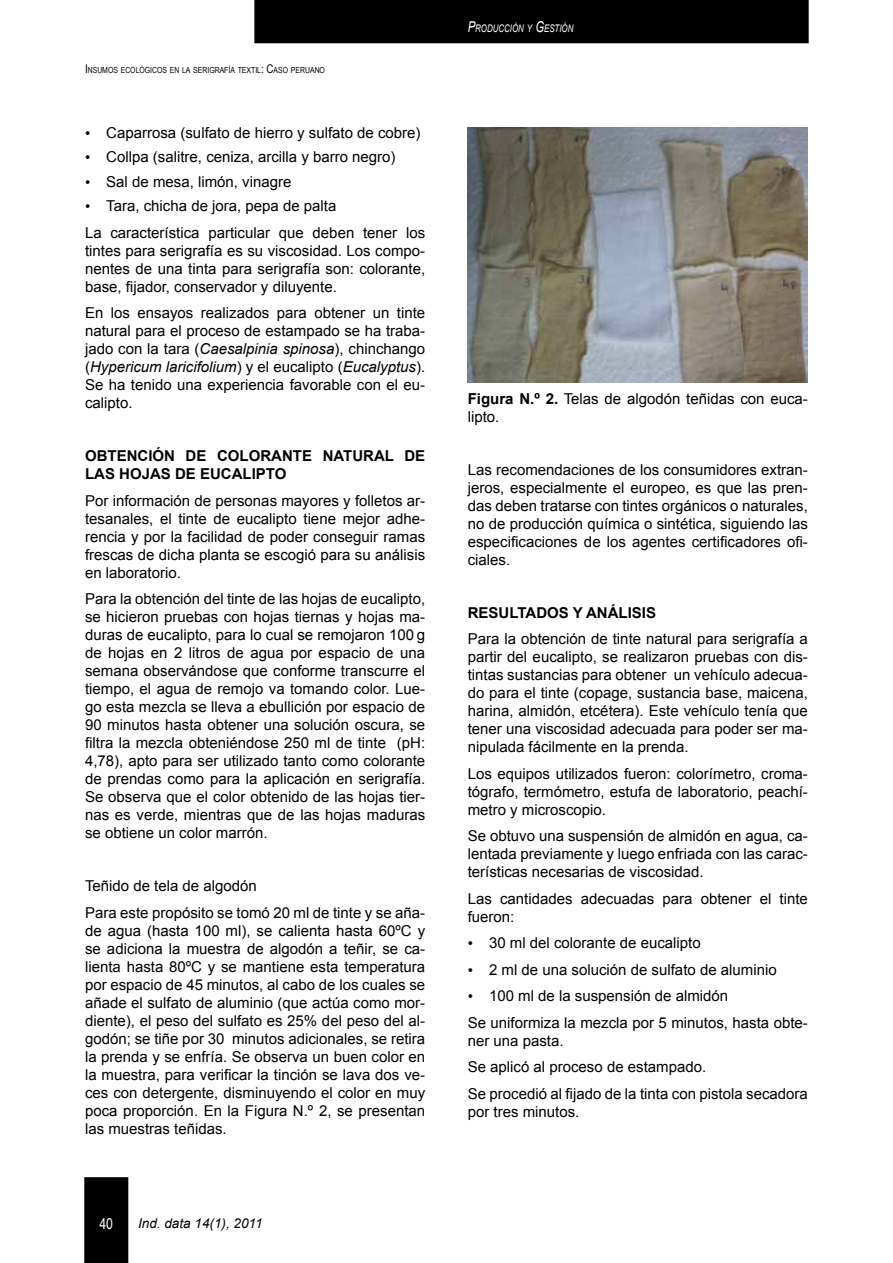
<style>
.page{position:relative;width:893px;height:1263px;background:#fff}
.page>*{position:absolute;margin:0;border:0;box-sizing:border-box;transform-origin:0 0}
.t1{font:15px/18px "Arial";color:#000;text-align:justify}
.t2{font:700 15px/18px "Arial";color:#000}
.t3{font:15px "Arial Narrow";color:#fff}
.t4{font:italic 13.5px "Arial";color:#000}
.t5{font:italic 10.5px "Arial";color:#fff;scale:.75 1}
.t6{font:8.4px "Arial Narrow";color:#000}
.s1{font-size:12px}
.s2{font-family:"Times New Roman"}
.s3{font-style:italic}
.s4{font-size:15px}
.s5{font-weight:700}
</style>
<div class="page">
<div style="left:84px;top:1177px;width:44px;height:86px;background:#000"></div>
<div style="left:254px;top:0;width:555px;height:43px;background:#000"></div>
<img style="left:468px;top:128px;width:340px;height:255px">
<p class="t6" style="left:85px;top:63px;width:241px"><span class="s1">I</span>NSUMOS ECOLÓGICOS EN LA SERIGRAFÍA TEXTIL<span class="s1">: C</span>ASO PERUANO</p>
<p class="t1" style="left:85px;top:124px;width:337px"><span class="s2">•</span> Caparrosa (sulfato de hierro y sulfato de cobre)</p>
<p class="t1" style="left:85px;top:148px;width:312px"><span class="s2">•</span> Collpa (salitre, ceniza, arcilla y barro negro)</p>
<p class="t1" style="left:85px;top:173px;width:208px"><span class="s2">•</span> Sal de mesa, limón, vinagre</p>
<p class="t1" style="left:85px;top:193px;width:342px;line-height:26.5px"><span class="s2">•</span> Tara, chicha de jora, pepa de palta<br>La característica particular que deben tener los</p>
<p class="t1" style="left:85px;top:241px;width:342px">tintes para serigrafía es su viscosidad. Los compo&shy;nentes de una tinta para serigrafía son: colorante, base, fijador, conservador y diluyente.</p>
<p class="t1" style="left:85px;top:304px;width:342px">En los ensayos realizados para obtener un tinte natural para el proceso de estampado se ha traba&shy;jado con la tara (<span class="s3">Caesalpinia spinosa</span>), chinchango (<span class="s3">Hypericum laricifolium</span>) y el eucalipto (<span class="s3">Eucalyptus</span>).<br>Se ha tenido una experiencia favorable con el eu&shy;calipto.</p>
<p class="t2" style="left:85px;top:447px;width:342px">OBTENCIÓN DE COLORANTE NATURAL DE<br>LAS HOJAS DE EUCALIPTO</p>
<p class="t1" style="left:85px;top:492px;width:342px">Por información de personas mayores y folletos ar&shy;tesanales, el tinte de eucalipto tiene mejor adhe&shy;rencia y por la facilidad de poder conseguir ramas frescas de dicha planta se escogió para su análisis en laboratorio.</p>
<p class="t1" style="left:85px;top:590px;width:342px">Para la obtención del tinte de las hojas de eucalipto, se hicieron pruebas con hojas tiernas y hojas ma&shy;duras de eucalipto, para lo cual se remojaron 100 g de hojas en 2 litros de agua por espacio de una semana observándose que conforme transcurre el tiempo, el agua de remojo va tomando color. Lue&shy;go esta mezcla se lleva a ebullición por espacio de 90 minutos hasta obtener una solución oscura, se filtra la mezcla obteniéndose 250 ml de tinte (pH:<br>4,78), apto para ser utilizado tanto como colorante de prendas como para la aplicación en serigrafía.<br>Se observa que el color obtenido de las hojas tier&shy;nas es verde, mientras que de las hojas maduras se obtiene un color marrón.</p>
<p class="t1" style="left:85px;top:873px;width:342px;line-height:26.5px">Teñido de tela de algodón<br>Para este propósito se tomó 20 ml de tinte y se aña-</p>
<p class="t1" style="left:85px;top:922px;width:342px">de agua (hasta 100 ml), se calienta hasta 60ºC y se adiciona la muestra de algodón a teñir, se ca&shy;lienta hasta 80ºC y se mantiene esta temperatura por espacio de 45 minutos, al cabo de los cuales se añade el sulfato de aluminio (que actúa como mor&shy;diente), el peso del sulfato es 25% del peso del al&shy;godón; se tiñe por 30 minutos adicionales, se retira la prenda y se enfría. Se observa un buen color en la muestra, para verificar la tinción se lava dos ve&shy;ces con detergente, disminuyendo el color en muy poca proporción. En la Figura N.º 2, se presentan las muestras teñidas.</p>
<p class="t3" style="left:99px;top:1213px;width:15px">40</p>
<p class="t4" style="left:138px;top:1214px;width:126px">Ind. data 14(1), 2011</p>
<p class="t5" style="left:468px;top:21px;width:142px"><span class="s4">P</span>RODUCCIÓN Y <span class="s4">G</span>ESTIÓN</p>
<p class="t1" style="left:468px;top:389px;width:342px"><span class="s5">Figura N.º 2.</span> Telas de algodón teñidas con euca&shy;lipto.</p>
<p class="t1" style="left:468px;top:460px;width:342px">Las recomendaciones de los consumidores extran&shy;jeros, especialmente el europeo, es que las pren&shy;das deben tratarse con tintes orgánicos o naturales, no de producción química o sintética, siguiendo las especificaciones de los agentes certificadores ofi&shy;ciales.</p>
<p class="t2" style="left:468px;top:604px;width:190px">RESULTADOS Y ANÁLISIS</p>
<p class="t1" style="left:468px;top:630px;width:342px">Para la obtención de tinte natural para serigrafía a partir del eucalipto, se realizaron pruebas con dis&shy;tintas sustancias para obtener un vehículo adecua&shy;do para el tinte (copage, sustancia base, maicena, harina, almidón, etcétera). Este vehículo tenía que tener una viscosidad adecuada para poder ser ma&shy;nipulada fácilmente en la prenda.</p>
<p class="t1" style="left:468px;top:764px;width:342px">Los equipos utilizados fueron: colorímetro, croma&shy;tógrafo, termómetro, estufa de laboratorio, peachí&shy;metro y microscopio.</p>
<p class="t1" style="left:468px;top:827px;width:342px">Se obtuvo una suspensión de almidón en agua, ca&shy;lentada previamente y luego enfriada con las carac&shy;terísticas necesarias de viscosidad.</p>
<p class="t1" style="left:468px;top:889px;width:342px">Las cantidades adecuadas para obtener el tinte fueron:</p>
<p class="t1" style="left:468px;top:934px;width:235px"><span class="s2">•</span> 30 ml del colorante de eucalipto</p>
<p class="t1" style="left:468px;top:960px;width:310px"><span class="s2">•</span> 2 ml de una solución de sulfato de aluminio</p>
<p class="t1" style="left:468px;top:983px;width:342px;line-height:26.5px"><span class="s2">•</span> 100 ml de la suspensión de almidón<br>Se uniformiza la mezcla por 5 minutos, hasta obte-</p>
<p class="t1" style="left:468px;top:1027px;width:342px;line-height:26.5px;text-align:left">ner una pasta.<br>Se aplicó al proceso de estampado.<br>Se procedió al fijado de la tinta con pistola secadora</p>
<p class="t1" style="left:468px;top:1102px;width:113px">por tres minutos.</p>
</div>
